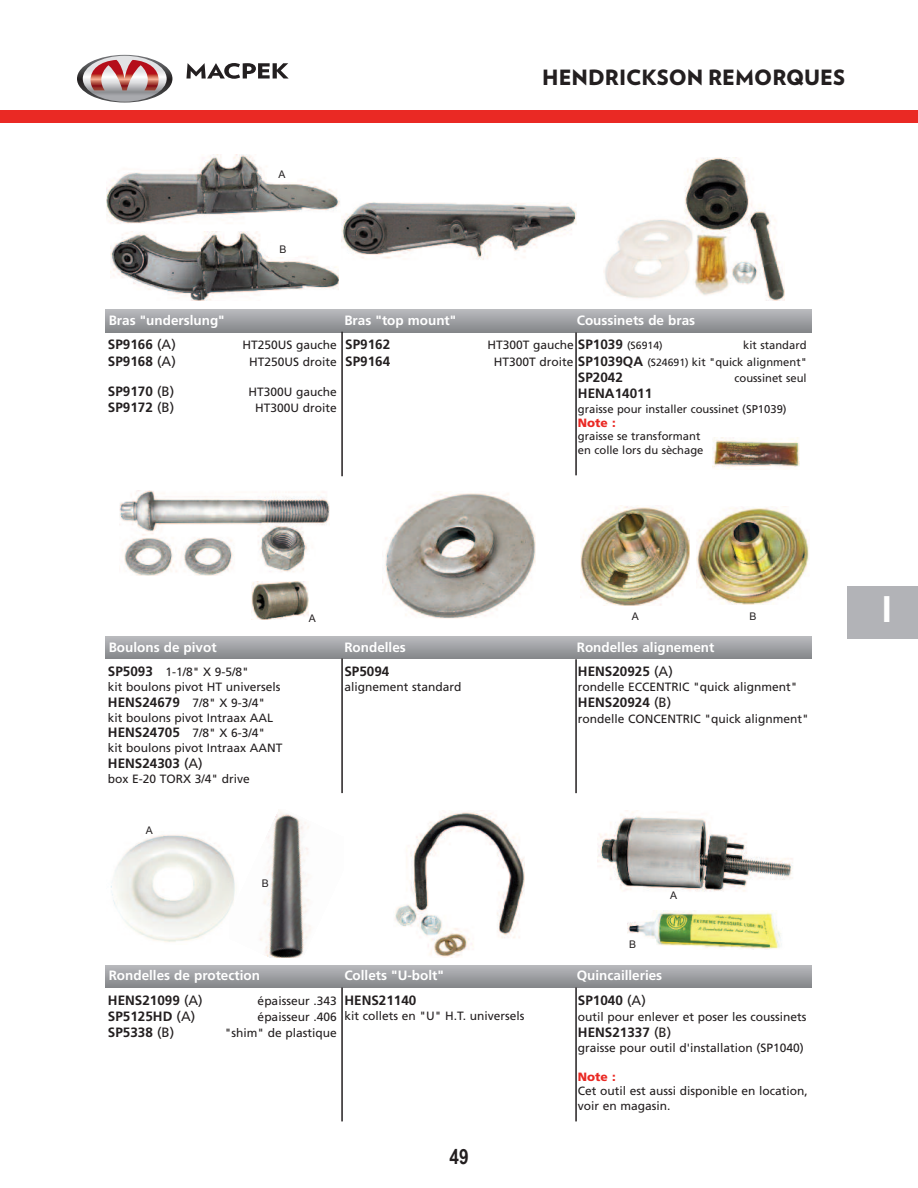
<style>
.page{position:relative;width:918px;height:1188px;background:#fff}
.page>*{position:absolute;margin:0;border:0;box-sizing:border-box;transform-origin:0 0}
.t1{font:700 36px "Arial";color:#fff}
.t2{font:900 21px "Verlag";color:#231f20}
.t3{font:700 21px "Arial Narrow";color:#231f20}
.t4{font:700 13.5px "Frutiger";color:#231f20}
.t5{font:700 13.5px "Frutiger";color:#fff}
.t6{font:12px/15.3px "Frutiger";color:#231f20}
.t7{font:900 12px "Frutiger";color:#ea2924}
.t8{font:11.25px/13.5px "Frutiger";color:#231f20}
.t9{font:10.5px "Frutiger";color:#231f20}
.t10{font:10.5px "Arial";color:#231f20}
.s1{font-weight:400}
.s2{font-size:12px}
.s3{font-weight:700;font-size:13.5px}
.s4{font-size:10.5px}
</style>
<div class="page">
<img style="left:597px;top:812px;width:196px;height:80px">
<img style="left:107px;top:155px;width:235px;height:74px">
<img style="left:110px;top:232px;width:228px;height:68px">
<img style="left:342px;top:202px;width:235px;height:58px">
<img style="left:604px;top:157px;width:180px;height:143px">
<div style="left:106px;top:310px;width:706px;height:22px;background:linear-gradient(to bottom,#b7b8bc,#888a8d)"></div>
<hr style="left:341px;top:332px;width:2px;height:144px;background:#231f20">
<hr style="left:575px;top:332px;width:2px;height:143px;background:#231f20">
<img style="left:119px;top:491px;width:210px;height:84px">
<img style="left:384px;top:491px;width:152px;height:128px">
<img style="left:581px;top:505px;width:109px;height:101px">
<img style="left:696px;top:507px;width:113px;height:97px">
<div style="left:106px;top:637px;width:706px;height:22px;background:linear-gradient(to bottom,#b8b9bd,#87898c)"></div>
<hr style="left:341px;top:659px;width:2px;height:134px;background:#231f20">
<hr style="left:575px;top:659px;width:2px;height:134px;background:#231f20">
<img style="left:111px;top:835px;width:119px;height:107px">
<img style="left:394px;top:812px;width:131px;height:145px">
<div style="left:106px;top:965px;width:706px;height:22px;background:linear-gradient(to bottom,#b8b9bd,#888a8d)"></div>
<hr style="left:575px;top:988px;width:2px;height:133px;background:#231f20">
<hr style="left:341px;top:988px;width:2px;height:133px;background:#231f20">
<svg style="left:77px;top:55px;width:95px;height:48px"></svg>
<svg style="left:186px;top:63px;width:103px;height:16px"></svg>
<div style="left:0;top:111px;width:918px;height:12px;background:#ea2924"></div>
<img style="left:627px;top:910px;width:155px;height:40px">
<img style="left:230px;top:812px;width:81px;height:146px">
<img style="left:713px;top:438px;width:87px;height:31px">
<div style="left:610px;top:939px;width:46px;height:13px;background:#fff"></div>
<img style="left:252px;top:582px;width:56px;height:38px">
<div style="left:269px;top:244px;width:29px;height:13px;background:#fff"></div>
<div style="left:267px;top:169px;width:30px;height:13px;background:#fff"></div>
<div style="left:847px;top:586px;width:71px;height:53px;background:#b2b3b7"></div>
<p class="t10" style="left:278px;top:168px;width:9px">A</p>
<p class="t10" style="left:280px;top:243px;width:9px">B</p>
<h2 class="t2" style="left:542px;top:69px;width:304px">HENDRICKSON REMORQUES</h2>
<p class="t5" style="left:109px;top:315px;width:118px">Bras "underslung"</p>
<p class="t5" style="left:344px;top:315px;width:113px">Bras "top mount"</p>
<p class="t5" style="left:577px;top:315px;width:120px">Coussinets de bras</p>
<p class="t4" style="left:108px;top:339px;width:69px">SP9166 <span class="s1">(A)</span></p>
<p class="t6" style="left:242px;top:339px;width:96px">HT250US gauche</p>
<p class="t4" style="left:108px;top:356px;width:69px">SP9168 <span class="s1">(A)</span></p>
<p class="t6" style="left:249px;top:355px;width:89px">HT250US droite</p>
<p class="t4" style="left:108px;top:386px;width:68px">SP9170 <span class="s1">(B)</span></p>
<p class="t6" style="left:248px;top:385px;width:90px">HT300U gauche</p>
<p class="t4" style="left:108px;top:402px;width:68px">SP9172 <span class="s1">(B)</span></p>
<p class="t6" style="left:255px;top:402px;width:83px">HT300U droite</p>
<p class="t4" style="left:345px;top:339px;width:47px">SP9162</p>
<p class="t6" style="left:488px;top:339px;width:88px">HT300T gauche</p>
<p class="t4" style="left:345px;top:356px;width:47px">SP9164</p>
<p class="t8" style="left:494px;top:356px;width:315px"><span class="s2">HT300T droite</span> <span class="s3">SP1039QA</span> <span class="s4">(S24691)</span> kit "quick alignment"</p>
<p class="t9" style="left:578px;top:342px;width:86px"><span class="s3">SP1039</span> (S6914)</p>
<p class="t8" style="left:743px;top:340px;width:65px">kit standard</p>
<p class="t4" style="left:578px;top:372px;width:47px">SP2042</p>
<p class="t8" style="left:735px;top:372px;width:74px">coussinet seul</p>
<p class="t4" style="left:578px;top:388px;width:76px">HENA14011</p>
<p class="t8" style="left:578px;top:403px;width:210px">graisse pour installer coussinet (SP1039)</p>
<p class="t7" style="left:578px;top:418px;width:39px">Note :</p>
<p class="t8" style="left:578px;top:431px;width:127px">graisse se transformant en colle lors du sèchage</p>
<p class="t10" style="left:309px;top:612px;width:9px">A</p>
<p class="t10" style="left:632px;top:611px;width:9px">A</p>
<p class="t10" style="left:749px;top:611px;width:9px">B</p>
<p class="t5" style="left:109px;top:641px;width:109px">Boulons de pivot</p>
<p class="t5" style="left:344px;top:641px;width:63px">Rondelles</p>
<p class="t5" style="left:577px;top:641px;width:139px">Rondelles alignement</p>
<p class="t6" style="left:108px;top:665px;width:176px"><span class="s3">SP5093</span> 1-1/8" X 9-5/8"<br>kit boulons pivot HT universels<br><span class="s3">HENS24679</span> 7/8" X 9-3/4" kit boulons pivot Intraax AAL<br><span class="s3">HENS24705</span> 7/8" X 6-3/4" kit boulons pivot Intraax AANT</p>
<p class="t4" style="left:108px;top:758px;width:96px">HENS24303 <span class="s1">(A)</span></p>
<p class="t6" style="left:108px;top:772px;width:144px">box E-20 TORX 3/4" drive</p>
<p class="t10" style="left:146px;top:824px;width:9px">A</p>
<p class="t10" style="left:262px;top:878px;width:9px">B</p>
<p class="t4" style="left:344px;top:666px;width:47px">SP5094</p>
<p class="t6" style="left:344px;top:680px;width:119px">alignement standard</p>
<p class="t4" style="left:578px;top:666px;width:96px">HENS20925 <span class="s1">(A)</span></p>
<p class="t6" style="left:578px;top:680px;width:221px">rondelle ECCENTRIC "quick alignment"</p>
<p class="t4" style="left:578px;top:697px;width:95px">HENS20924 <span class="s1">(B)</span></p>
<p class="t6" style="left:578px;top:712px;width:232px">rondelle CONCENTRIC "quick alignment"</p>
<p class="t10" style="left:629px;top:939px;width:9px">B</p>
<p class="t10" style="left:670px;top:890px;width:9px">A</p>
<p class="t5" style="left:109px;top:970px;width:153px">Rondelles de protection</p>
<p class="t5" style="left:344px;top:970px;width:101px">Collets "U-bolt"</p>
<p class="t5" style="left:577px;top:970px;width:87px">Quincailleries</p>
<p class="t4" style="left:108px;top:994px;width:96px">HENS21099 <span class="s1">(A)</span></p>
<p class="t6" style="left:258px;top:994px;width:81px">épaisseur .343</p>
<p class="t4" style="left:108px;top:1011px;width:89px">SP5125HD <span class="s1">(A)</span></p>
<p class="t6" style="left:258px;top:1010px;width:81px">épaisseur .406</p>
<p class="t4" style="left:108px;top:1027px;width:68px">SP5338 <span class="s1">(B)</span></p>
<p class="t6" style="left:225px;top:1026px;width:114px">"shim" de plastique</p>
<p class="t4" style="left:344px;top:994px;width:74px">HENS21140</p>
<p class="t6" style="left:344px;top:1009px;width:181px">kit collets en "U" H.T. universels</p>
<h2 class="t3" style="left:449px;top:1145px;width:21px">49</h2>
<p class="t4" style="left:578px;top:994px;width:69px">SP1040 <span class="s1">(A)</span></p>
<p class="t6" style="left:578px;top:1010px;width:230px">outil pour enlever et poser les coussinets</p>
<p class="t4" style="left:578px;top:1027px;width:95px">HENS21337 <span class="s1">(B)</span></p>
<p class="t6" style="left:578px;top:1041px;width:228px">graisse pour outil d'installation (SP1040)</p>
<p class="t7" style="left:578px;top:1072px;width:39px">Note :</p>
<p class="t6" style="left:578px;top:1085px;width:231px;line-height:14.4px">Cet outil est aussi disponible en location, voir en magasin.</p>
<h1 class="t1" style="left:882px;top:589px;width:12px">I</h1>
</div>
